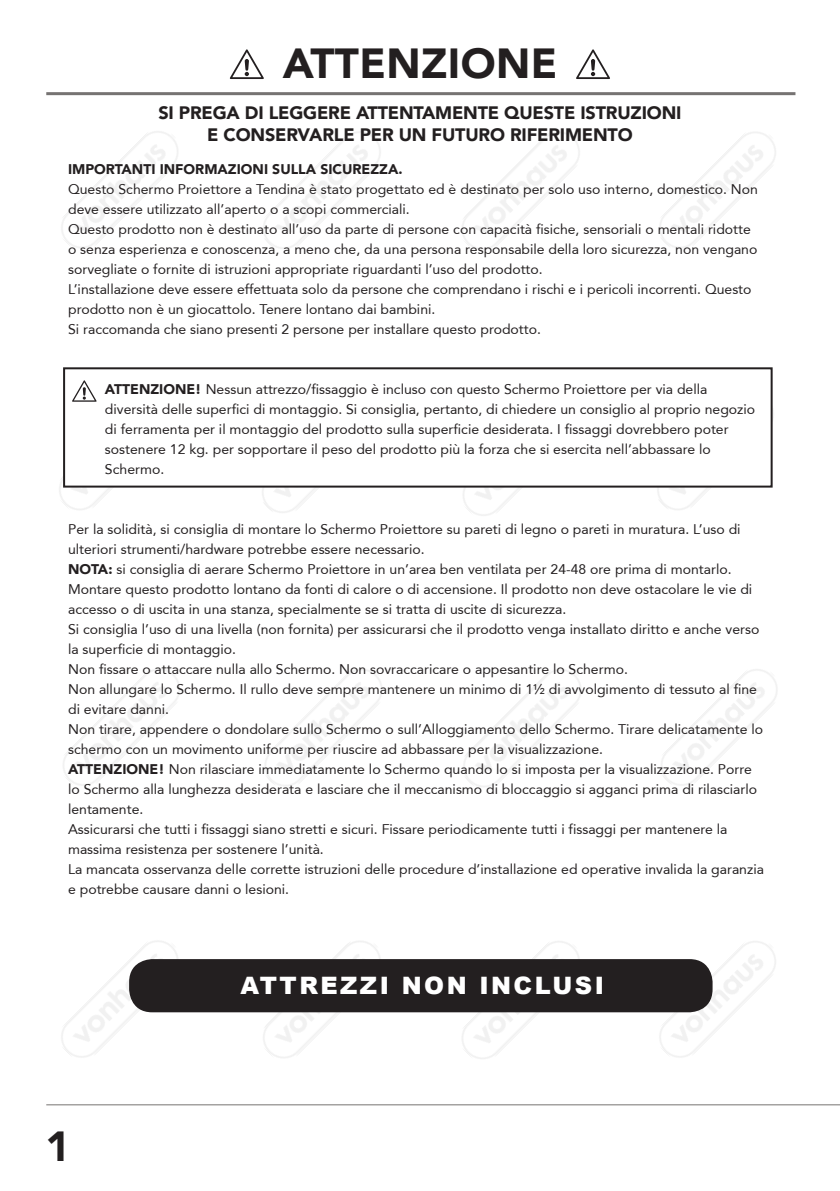
<style>
.page{position:relative;width:840px;height:1191px;background:#fff}
.page>*{position:absolute;margin:0;border:0;box-sizing:border-box;transform-origin:0 0}
.t1{font:900 42px "Avenir 95";letter-spacing:.01em;color:#231f20}
.t2{font:900 24px "Arial";letter-spacing:.1em;color:#fff}
.t3{font:900 18px "Avenir 95";letter-spacing:-.01em;color:#231f20}
.Roman_Body{font:14px/20px "Avenir 55 Roman";color:#231f20}
.Roman_Body-2{font:900 14px "Avenir 95";color:#231f20}
.s1{font-family:"Avenir 95";font-weight:900}
</style>
<div class="page">
<img style="left:648px;top:383px;width:126px;height:127px">
<img style="left:61px;top:941px;width:127px;height:117px">
<img style="left:650px;top:941px;width:126px;height:116px">
<hr style="left:46px;top:1104px;width:793px;height:1px;background:#767372">
<hr style="left:46px;top:92px;width:749px;height:3px;background:#767372">
<div style="left:130px;top:960px;width:581px;height:51px;background:#231f20;border-radius:22px"></div>
<div style="left:129px;top:959px;width:583px;height:53px;border:2px solid #231f20;border-radius:22px"></div>
<div style="left:64px;top:368px;width:707px;height:118px;background:#fff"></div>
<div style="left:63px;top:367px;width:709px;height:120px;border:2px solid #231f20"></div>
<svg style="left:576px;top:49px;width:33px;height:30px"></svg>
<svg style="left:230px;top:49px;width:34px;height:30px"></svg>
<svg style="left:72px;top:380px;width:24px;height:22px"></svg>
<p class="t1" style="left:282px;top:38px;width:276px">ATTENZIONE</p>
<p class="t3" style="left:158px;top:102px;width:524px">SI PREGA DI LEGGERE ATTENTAMENTE QUESTE ISTRUZIONI</p>
<p class="t3" style="left:207px;top:123px;width:426px">E CONSERVARLE PER UN FUTURO RIFERIMENTO</p>
<p class="Roman_Body-2" style="left:68px;top:160px;width:336px">IMPORTANTI INFORMAZIONI SULLA SICUREZZA.</p>
<p class="Roman_Body" style="left:68px;top:179px;width:691px">Questo Schermo Proiettore a Tendina è stato progettato ed è destinato per solo uso interno, domestico. Non deve essere utilizzato all’aperto o a scopi commerciali.</p>
<p class="Roman_Body" style="left:68px;top:219px;width:690px">Questo prodotto non è destinato all’uso da parte di persone con capacità fisiche, sensoriali o mentali ridotte o senza esperienza e conoscenza, a meno che, da una persona responsabile della loro sicurezza, non vengano sorvegliate o fornite di istruzioni appropriate riguardanti l’uso del prodotto.</p>
<p class="Roman_Body" style="left:68px;top:279px;width:684px">L’installazione deve essere effettuata solo da persone che comprendano i rischi e i pericoli incorrenti. Questo prodotto non è un giocattolo. Tenere lontano dai bambini.</p>
<p class="Roman_Body" style="left:68px;top:319px;width:474px">Si raccomanda che siano presenti 2 persone per installare questo prodotto.</p>
<p class="Roman_Body" style="left:105px;top:379px;width:651px"><span class="s1">ATTENZIONE!</span> Nessun attrezzo/fissaggio è incluso con questo Schermo Proiettore per via della diversità delle superfici di montaggio. Si consiglia, pertanto, di chiedere un consiglio al proprio negozio di ferramenta per il montaggio del prodotto sulla superficie desiderata. I fissaggi dovrebbero poter sostenere 12 kg. per sopportare il peso del prodotto più la forza che si esercita nell’abbassare lo Schermo.</p>
<p class="Roman_Body" style="left:68px;top:519px;width:673px">Per la solidità, si consiglia di montare lo Schermo Proiettore su pareti di legno o pareti in muratura. L’uso di ulteriori strumenti/hardware potrebbe essere necessario.</p>
<p class="Roman_Body" style="left:68px;top:559px;width:664px"><span class="s1">NOTA:</span> si consiglia di aerare Schermo Proiettore in un’area ben ventilata per 24-48 ore prima di montarlo.</p>
<p class="Roman_Body" style="left:68px;top:579px;width:685px">Montare questo prodotto lontano da fonti di calore o di accensione. Il prodotto non deve ostacolare le vie di accesso o di uscita in una stanza, specialmente se si tratta di uscite di sicurezza.</p>
<p class="Roman_Body" style="left:68px;top:619px;width:692px">Si consiglia l’uso di una livella (non fornita) per assicurarsi che il prodotto venga installato diritto e anche verso la superficie di montaggio.</p>
<p class="Roman_Body" style="left:68px;top:659px;width:561px">Non fissare o attaccare nulla allo Schermo. Non sovraccaricare o appesantire lo Schermo.</p>
<p class="Roman_Body" style="left:68px;top:679px;width:690px">Non allungare lo Schermo. Il rullo deve sempre mantenere un minimo di 1½ di avvolgimento di tessuto al fine di evitare danni.</p>
<p class="Roman_Body" style="left:68px;top:719px;width:696px">Non tirare, appendere o dondolare sullo Schermo o sull’Alloggiamento dello Schermo. Tirare delicatamente lo schermo con un movimento uniforme per riuscire ad abbassare per la visualizzazione.</p>
<p class="Roman_Body" style="left:68px;top:759px;width:690px"><span class="s1">ATTENZIONE!</span> Non rilasciare immediatamente lo Schermo quando lo si imposta per la visualizzazione. Porre lo Schermo alla lunghezza desiderata e lasciare che il meccanismo di bloccaggio si agganci prima di rilasciarlo lentamente.</p>
<p class="Roman_Body" style="left:68px;top:819px;width:660px">Assicurarsi che tutti i fissaggi siano stretti e sicuri. Fissare periodicamente tutti i fissaggi per mantenere la massima resistenza per sostenere l’unità.</p>
<p class="Roman_Body" style="left:68px;top:859px;width:697px">La mancata osservanza delle corrette istruzioni delle procedure d’installazione ed operative invalida la garanzia e potrebbe causare danni o lesioni.</p>
<p class="t1" style="left:45px;top:1120px;width:26px">1</p>
<p class="t2" style="left:240px;top:967px;width:365px">ATTREZZI NON INCLUSI</p>
</div>
